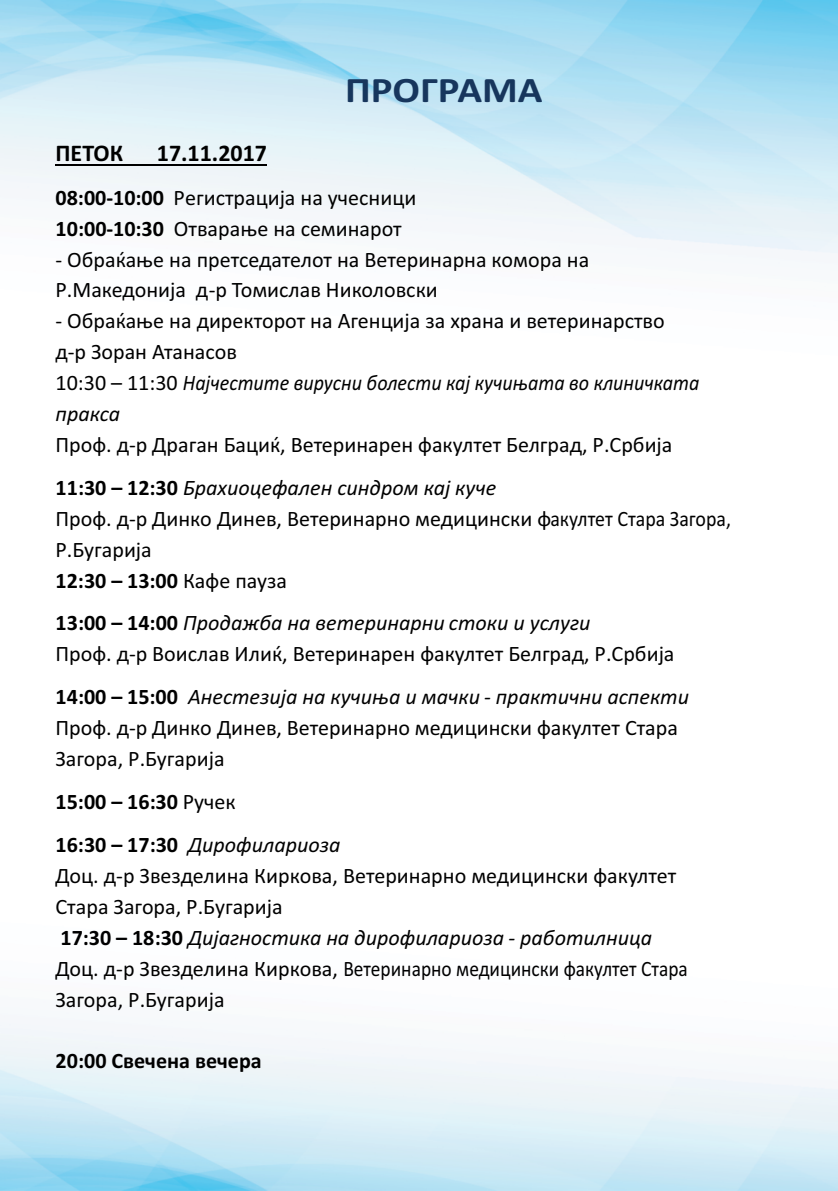
<style>
.page{position:relative;width:838px;height:1191px;background:#fff}
.page>*{position:absolute;margin:0;border:0;box-sizing:border-box;transform-origin:0 0}
.t1{font:700 36px "Calibri";color:#17365d;scale:1.13 1}
.t2{font:700 24px "Calibri";color:#000}
.t3{font:22px/31px "Calibri";color:#000}
.t4{font:700 22px/43px "Calibri";color:#000}
.s1{font-weight:700}
.s2{font-style:italic}
.s3{font-weight:400}
.s4{font-weight:400;font-style:italic}
</style>
<div class="page">
<img style="left:0;top:0;width:838px;height:1190px">
<hr style="left:56px;top:164px;width:211px;height:1px;background:#000">
<h1 class="t1" style="left:345px;top:75px;width:176px">ПРОГРАМА</h1>
<p class="t2" style="left:56px;top:143px;width:69px">ПЕТОК</p>
<p class="t2" style="left:157px;top:143px;width:112px">17.11.2017</p>
<p class="t3" style="left:56px;top:184px;width:362px"><span class="s1">08:00-10:00</span> Регистрација на учесници<br><span class="s1">10:00-10:30</span> Отварање на семинарот</p>
<p class="t3" style="left:56px;top:245px;width:535px">- Обраќање на претседателот на Ветеринарна комора на<br>Р.Македонија д-р Томислав Николовски</p>
<p class="t3" style="left:56px;top:307px;width:645px">- Обраќање на директорот на Агенција за храна и ветеринарство д-р Зоран Атанасов<br>10:30 – 11:30 <span class="s2">Најчестите вирусни болести кај кучињата во клиничката пракса</span></p>
<p class="t3" style="left:56px;top:425px;width:618px;line-height:43px">Проф. д-р Драган Бациќ, Ветеринарен факултет Белград, Р.Србија<br><span class="s1">11:30 – 12:30</span> <span class="s2">Брахиоцефален синдром кај куче</span></p>
<p class="t3" style="left:56px;top:504px;width:677px">Проф. д-р Динко Динев, Ветеринарно медицински факултет Стара Загора,<br>Р.Бугарија<br><span class="s1">12:30 – 13:00</span> Кафе пауза</p>
<p class="t3" style="left:56px;top:609px;width:621px"><span class="s1">13:00 – 14:00</span> <span class="s2">Продажба на ветеринарни стоки и услуги<br></span>Проф. д-р Воислав Илиќ, Ветеринарен факултет Белград, Р.Србија</p>
<p class="t3" style="left:56px;top:683px;width:635px"><span class="s1">14:00 – 15:00</span> <span class="s2">Анестезија на кучиња и мачки - практични аспекти<br></span>Проф. д-р Динко Динев, Ветеринарно медицински факултет Стара<br>Загора, Р.Бугарија</p>
<p class="t4" style="left:56px;top:782px;width:287px">15:00 – 16:30 <span class="s3">Ручек<br></span>16:30 – 17:30 <span class="s4">Дирофилариоза</span></p>
<p class="t3" style="left:56px;top:861px;width:634px">Доц. д-р Звезделина Киркова, Ветеринарно медицински факултет Стара Загора, Р.Бугарија<br><span class="s1">17:30 – 18:30</span> <span class="s2">Дијагностика на дирофилариоза - работилница </span>Доц. д-р Звезделина Киркова, Ветеринарно медицински факултет Стара Загора, Р.Бугарија</p>
<p class="t4" style="left:56px;top:1041px;width:208px">20:00 Свечена вечера</p>
</div>
